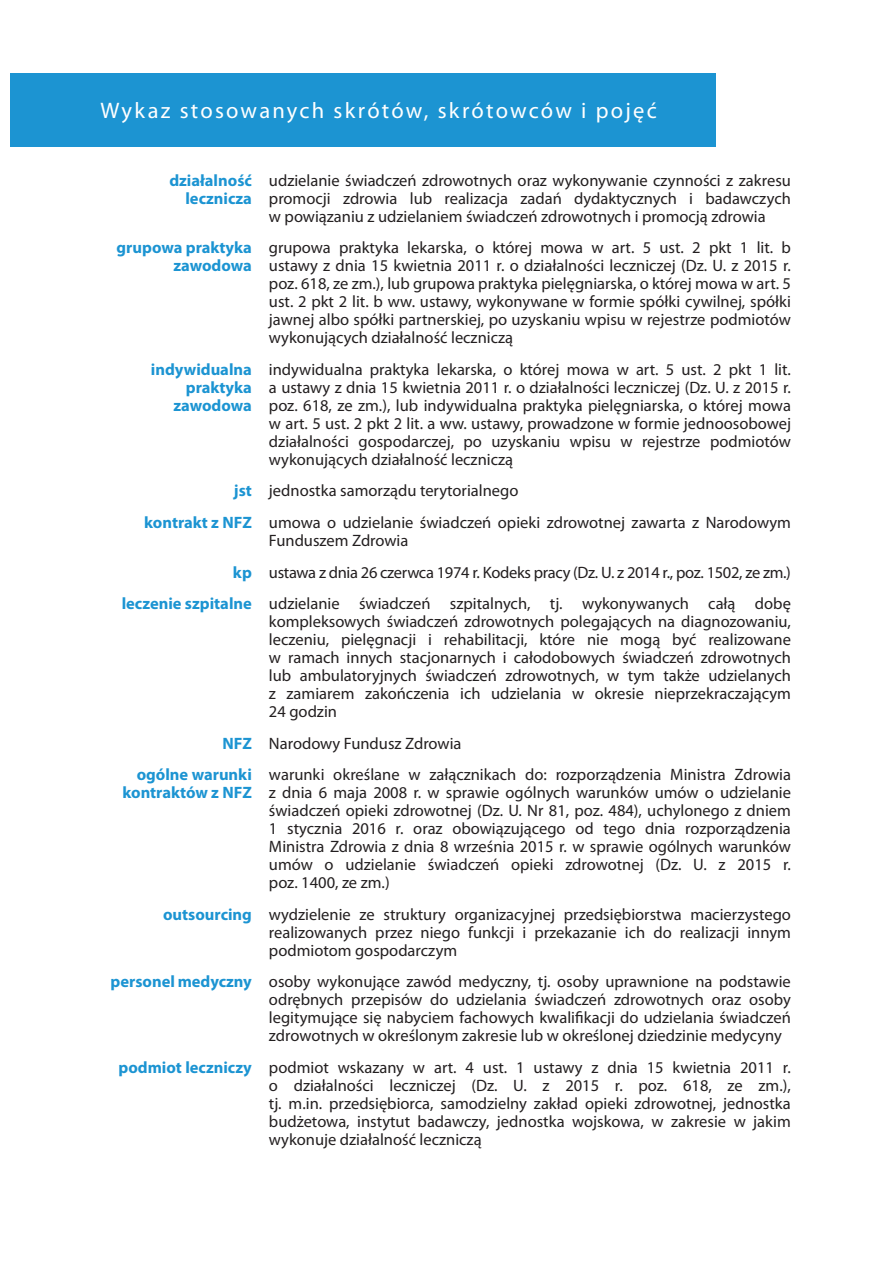
<style>
.page{position:relative;width:893px;height:1263px;background:#fff}
.page>*{position:absolute;margin:0;border:0;box-sizing:border-box;transform-origin:0 0}
.t1{font:22.5px "Myriad Pro";letter-spacing:.1em;color:#fff}
.t2{font:16.5px/18px "Myriad Pro";color:#231f20;text-align:justify}
.t3{font:700 16.5px/18px "Myriad Pro";color:#1c94d2;text-align:right}
.t4{font:16.5px "Myriad Pro";letter-spacing:-.02em;color:#231f20}
.s1{font-weight:700;color:#1c94d2}
</style>
<div class="page">
<div style="left:10px;top:73px;width:705px;height:73px;background:#1c94d2"></div>
<h1 class="t1" style="left:100px;top:97px;width:558px">Wykaz stosowanych skrótów, skrótowców i pojęć</h1>
<p class="t3" style="left:169px;top:171px;width:84px">działalność lecznicza</p>
<p class="t2" style="left:269px;top:171px;width:523px">udzielanie świadczeń zdrowotnych oraz wykonywanie czynności z zakresu promocji zdrowia lub realizacja zadań dydaktycznych i badawczych w powiązaniu z udzielaniem świadczeń zdrowotnych i promocją zdrowia</p>
<p class="t3" style="left:117px;top:238px;width:137px">grupowa praktyka zawodowa</p>
<p class="t2" style="left:269px;top:239px;width:523px">grupowa praktyka lekarska, o której mowa w art. 5 ust. 2 pkt 1 lit. b ustawy z dnia 15 kwietnia 2011 r. o działalności leczniczej (Dz. U. z 2015 r. poz. 618, ze zm.), lub grupowa praktyka pielęgniarska, o której mowa w art. 5 ust. 2 pkt 2 lit. b ww. ustawy, wykonywane w formie spółki cywilnej, spółki jawnej albo spółki partnerskiej, po uzyskaniu wpisu w rejestrze podmiotów wykonujących działalność leczniczą</p>
<p class="t3" style="left:151px;top:360px;width:103px">indywidualna praktyka zawodowa</p>
<p class="t2" style="left:269px;top:360px;width:524px">indywidualna praktyka lekarska, o której mowa w art. 5 ust. 2 pkt 1 lit. a ustawy z dnia 15 kwietnia 2011 r. o działalności leczniczej (Dz. U. z 2015 r. poz. 618, ze zm.), lub indywidualna praktyka pielęgniarska, o której mowa w art. 5 ust. 2 pkt 2 lit. a ww. ustawy, prowadzone w formie jednoosobowej działalności gospodarczej, po uzyskaniu wpisu w rejestrze podmiotów wykonujących działalność leczniczą</p>
<p class="t2" style="left:144px;top:475px;width:648px;line-height:31.5px;text-indent:90px"><span class="s1">jst</span> jednostka samorządu terytorialnego<br><span class="s1">kontrakt z NFZ</span> umowa o udzielanie świadczeń opieki zdrowotnej zawarta z Narodowym</p>
<p class="t2" style="left:269px;top:531px;width:141px">Funduszem Zdrowia</p>
<p class="t4" style="left:233px;top:562px;width:559px"><span class="s1">kp</span> ustawa z dnia 26 czerwca 1974 r. Kodeks pracy (Dz. U. z 2014 r., poz. 1502, ze zm.)</p>
<p class="t2" style="left:122px;top:594px;width:671px"><span class="s1">leczenie szpitalne</span> udzielanie świadczeń szpitalnych, tj. wykonywanych całą dobę</p>
<p class="t2" style="left:269px;top:612px;width:523px">kompleksowych świadczeń zdrowotnych polegających na diagnozowaniu, leczeniu, pielęgnacji i rehabilitacji, które nie mogą być realizowane w ramach innych stacjonarnych i całodobowych świadczeń zdrowotnych lub ambulatoryjnych świadczeń zdrowotnych, w tym także udzielanych z zamiarem zakończenia ich udzielania w okresie nieprzekraczającym 24 godzin</p>
<p class="t2" style="left:137px;top:727px;width:326px;line-height:31.5px;text-indent:86px"><span class="s1">NFZ</span> Narodowy Fundusz Zdrowia <span class="s1">ogólne warunki</span></p>
<p class="t3" style="left:122px;top:783px;width:131px">kontraktów z NFZ</p>
<p class="t2" style="left:269px;top:765px;width:523px">warunki określane w załącznikach do: rozporządzenia Ministra Zdrowia z dnia 6 maja 2008 r. w sprawie ogólnych warunków umów o udzielanie świadczeń opieki zdrowotnej (Dz. U. Nr 81, poz. 484), uchylonego z dniem 1 stycznia 2016 r. oraz obowiązującego od tego dnia rozporządzenia Ministra Zdrowia z dnia 8 września 2015 r. w sprawie ogólnych warunków umów o udzielanie świadczeń opieki zdrowotnej (Dz. U. z 2015 r. poz. 1400, ze zm.)</p>
<p class="t2" style="left:269px;top:905px;width:523px;text-indent:-106px"><span class="s1">outsourcing</span> wydzielenie ze struktury organizacyjnej przedsiębiorstwa macierzystego realizowanych przez niego funkcji i przekazanie ich do realizacji innym podmiotom gospodarczym</p>
<p class="t2" style="left:269px;top:972px;width:523px;text-indent:-158px"><span class="s1">personel medyczny</span> osoby wykonujące zawód medyczny, tj. osoby uprawnione na podstawie odrębnych przepisów do udzielania świadczeń zdrowotnych oraz osoby legitymujące się nabyciem fachowych kwalifikacji do udzielania świadczeń zdrowotnych w określonym zakresie lub w określonej dziedzinie medycyny</p>
<p class="t2" style="left:269px;top:1058px;width:523px;text-indent:-151px"><span class="s1">podmiot leczniczy</span> podmiot wskazany w art. 4 ust. 1 ustawy z dnia 15 kwietnia 2011 r. o działalności leczniczej (Dz. U. z 2015 r. poz. 618, ze zm.), tj. m.in. przedsiębiorca, samodzielny zakład opieki zdrowotnej, jednostka budżetowa, instytut badawczy, jednostka wojskowa, w zakresie w jakim wykonuje działalność leczniczą</p>
</div>
